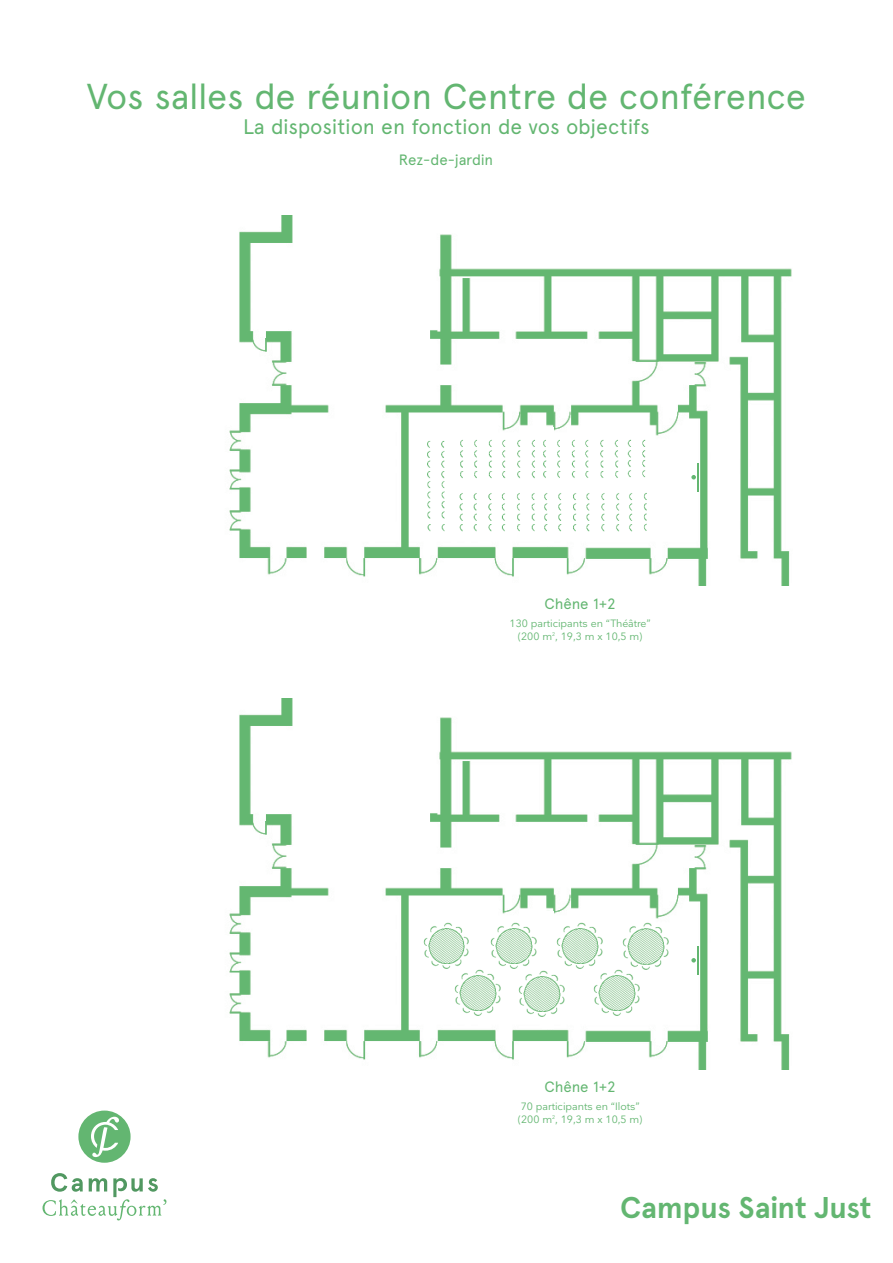
<style>
.page{position:relative;width:893px;height:1263px;background:#fff}
.page>*{position:absolute;margin:0;border:0;box-sizing:border-box;transform-origin:0 0}
.TITRE-SALLES{font:36px "Apercu";letter-spacing:-.01em;color:#63b671}
.t1{font:700 30px "Apercu";letter-spacing:-.005em;color:#63b671}
.SOUS-TITRE-salles{font:21px "Apercu";letter-spacing:-.005em;color:#63b671}
.NOM_DES_SALLES{font:15px "Apercu";letter-spacing:-.015em;color:#63b671}
.renseignements_Salle{font:10.5px "Nationale";color:#63b671}
</style>
<div class="page">
<svg style="left:43px;top:1173px;width:123px;height:47px"></svg>
<svg style="left:78px;top:1110px;width:53px;height:53px"></svg>
<img style="left:229px;top:216px;width:563px;height:370px">
<img style="left:229px;top:699px;width:563px;height:370px">
<svg style="left:691px;top:463px;width:8px;height:29px"></svg>
<svg style="left:691px;top:946px;width:8px;height:29px"></svg>
<div style="left:542px;top:428px;width:11px;height:117px;background:#fff"></div>
<div style="left:542px;top:911px;width:11px;height:117px;background:#fff"></div>
<img style="left:421px;top:431px;width:234px;height:108px">
<img style="left:423px;top:922px;width:47px;height:47px">
<img style="left:491px;top:922px;width:47px;height:47px">
<img style="left:557px;top:922px;width:47px;height:47px">
<img style="left:623px;top:923px;width:47px;height:47px">
<img style="left:455px;top:969px;width:47px;height:48px">
<img style="left:518px;top:970px;width:47px;height:47px">
<img style="left:593px;top:969px;width:47px;height:48px">
<p class="TITRE-SALLES" style="left:87px;top:75px;width:721px">Vos salles de réunion Centre de conférence</p>
<p class="SOUS-TITRE-salles" style="left:243px;top:114px;width:408px">La disposition en fonction de vos objectifs</p>
<p class="NOM_DES_SALLES" style="left:399px;top:151px;width:96px">Rez-de-jardin</p>
<p class="NOM_DES_SALLES" style="left:544px;top:595px;width:73px">Chêne 1+2</p>
<p class="renseignements_Salle" style="left:510px;top:617px;width:143px">130 participants en “Théâtre”</p>
<p class="renseignements_Salle" style="left:518px;top:630px;width:126px">(200 m<sup>2</sup>, 19,3 m x 10,5 m)</p>
<p class="NOM_DES_SALLES" style="left:544px;top:1078px;width:73px">Chêne 1+2</p>
<p class="renseignements_Salle" style="left:521px;top:1100px;width:121px">70 participants en “Ilots”</p>
<p class="renseignements_Salle" style="left:518px;top:1113px;width:126px">(200 m<sup>2</sup>, 19,3 m x 10,5 m)</p>
<h2 class="t1" style="left:620px;top:1190px;width:253px">Campus Saint Just</h2>
</div>
